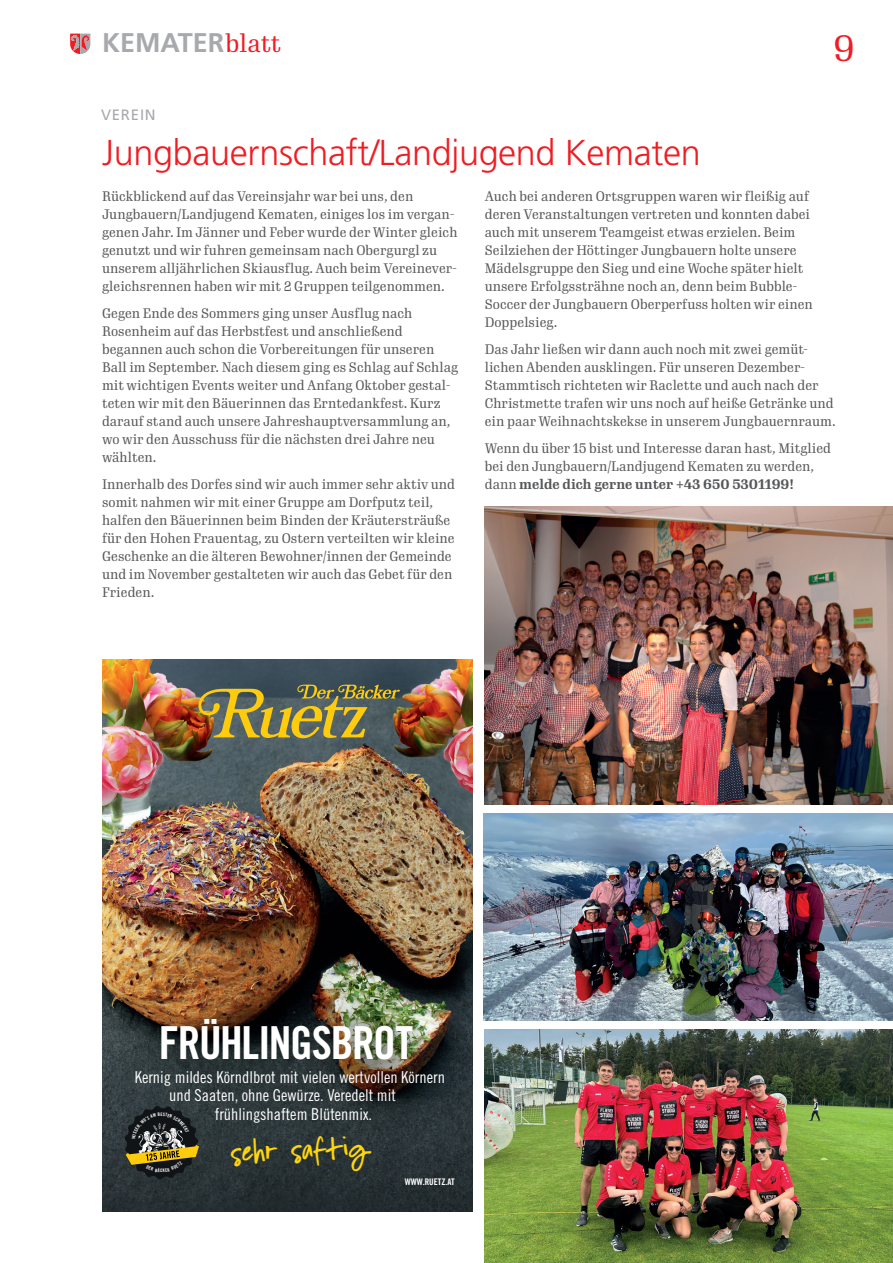
<style>
.page{position:relative;width:893px;height:1263px;background:#fff}
.page>*{position:absolute;margin:0;border:0;box-sizing:border-box;transform-origin:0 0}
.t1{font:45.45px "Trade Gothic LT Std Bd Cn 20";letter-spacing:-.03em;color:#fff}
.t2{font:300 36px "Frutiger LT Std";letter-spacing:-.01em;color:#ee1d23}
.t3{font:36px "Gimlet Text Condensed";color:#ee1d23}
.t4{font:30px "Anna Ruetz";color:#fed60d}
.t5{font:700 27px "Frutiger LT Std";color:#a8a9ad}
.t6{font:16.35px "Trade Gothic LT Std Cn 18";color:#fff}
.t7{font:15px "Frutiger LT Std";letter-spacing:.05em;color:#a8a9ad}
.t8{font:13.5px/18px "Gimlet Text Condensed";color:#57585a}
.t9{font:9.15px "Trade Gothic LT Std Bd Cn 20";color:#fff}
.s1{font-family:"Gimlet Text Condensed";font-weight:400;font-size:24.75px;color:#ee1d23}
.s2{font-weight:700}
</style>
<div class="page">
<svg style="left:70px;top:34px;width:20px;height:20px"></svg>
<img style="left:485px;top:507px;width:408px;height:297px">
<img style="left:484px;top:1029px;width:409px;height:234px">
<img style="left:483px;top:813px;width:410px;height:207px">
<img style="left:102px;top:659px;width:370px;height:321px">
<img style="left:102px;top:980px;width:370px;height:232px">
<svg style="left:199px;top:685px;width:201px;height:53px;background:#827b46"></svg>
<svg style="left:124px;top:1105px;width:75px;height:75px;background:#454330"></svg>
<h3 class="t5" style="left:102px;top:27px;width:181px">KEMATER<span class="s1">blatt</span></h3>
<h2 class="t3" style="left:833px;top:23px;width:23px">9</h2>
<p class="t7" style="left:101px;top:106px;width:56px">VEREIN</p>
<h2 class="t2" style="left:102px;top:132px;width:600px">Jungbauernschaft/Landjugend Kematen</h2>
<p class="t8" style="left:102px;top:186px;width:357px">Rückblickend auf das Vereinsjahr war bei uns, den Jungbauern/Landjugend Kematen, einiges los im vergan&shy;genen Jahr. Im Jänner und Feber wurde der Winter gleich genutzt und wir fuhren gemeinsam nach Obergurgl zu unserem alljährlichen Skiausflug. Auch beim Vereinever&shy;gleichsrennen haben wir mit 2 Gruppen teilgenommen.</p>
<p class="t8" style="left:102px;top:303px;width:358px">Gegen Ende des Sommers ging unser Ausflug nach Rosenheim auf das Herbstfest und anschließend begannen auch schon die Vorbereitungen für unseren Ball im September. Nach diesem ging es Schlag auf Schlag mit wichtigen Events weiter und Anfang Oktober gestal&shy;teten wir mit den Bäuerinnen das Erntedankfest. Kurz darauf stand auch unsere Jahreshauptversammlung an, wo wir den Ausschuss für die nächsten drei Jahre neu wählten.</p>
<p class="t8" style="left:102px;top:474px;width:355px">Innerhalb des Dorfes sind wir auch immer sehr aktiv und somit nahmen wir mit einer Gruppe am Dorfputz teil, halfen den Bäuerinnen beim Binden der Kräutersträuße für den Hohen Frauentag, zu Ostern verteilten wir kleine Geschenke an die älteren Bewohner/innen der Gemeinde und im November gestalteten wir auch das Gebet für den Frieden.</p>
<p class="t8" style="left:485px;top:186px;width:330px">Auch bei anderen Ortsgruppen waren wir fleißig auf deren Veranstaltungen vertreten und konnten dabei auch mit unserem Teamgeist etwas erzielen. Beim Seilziehen der Höttinger Jungbauern holte unsere Mädelsgruppe den Sieg und eine Woche später hielt unsere Erfolgssträhne noch an, denn beim Bubble-Soccer der Jungbauern Oberperfuss holten wir einen Doppelsieg.</p>
<p class="t8" style="left:485px;top:339px;width:352px">Das Jahr ließen wir dann auch noch mit zwei gemüt&shy;lichen Abenden ausklingen. Für unseren Dezember-Stammtisch richteten wir Raclette und auch nach der Christmette trafen wir uns noch auf heiße Getränke und ein paar Weihnachtskekse in unserem Jungbauernraum.</p>
<p class="t8" style="left:485px;top:438px;width:348px">Wenn du über 15 bist und Interesse daran hast, Mitglied bei den Jungbauern/Landjugend Kematen zu werden, dann <span class="s2">melde dich gerne unter +43 650 5301199!</span></p>
<h1 class="t1" style="left:159px;top:1015px;width:256px">FRÜHLINGSBROT</h1>
<p class="t6" style="left:135px;top:1067px;width:312px">Kernig mildes Körndlbrot mit vielen wertvollen Körnern</p>
<p class="t6" style="left:169px;top:1086px;width:228px">und Saaten, ohne Gewürze. Veredelt mit</p>
<p class="t6" style="left:215px;top:1104px;width:159px">frühlingshaftem Blütenmix.</p>
<h3 class="t4" style="left:230px;top:1135px;width:142px;rotate:-3deg">sehr saftig</h3>
<p class="t9" style="left:405px;top:1176px;width:52px">WWW.RUETZ.AT</p>
</div>
